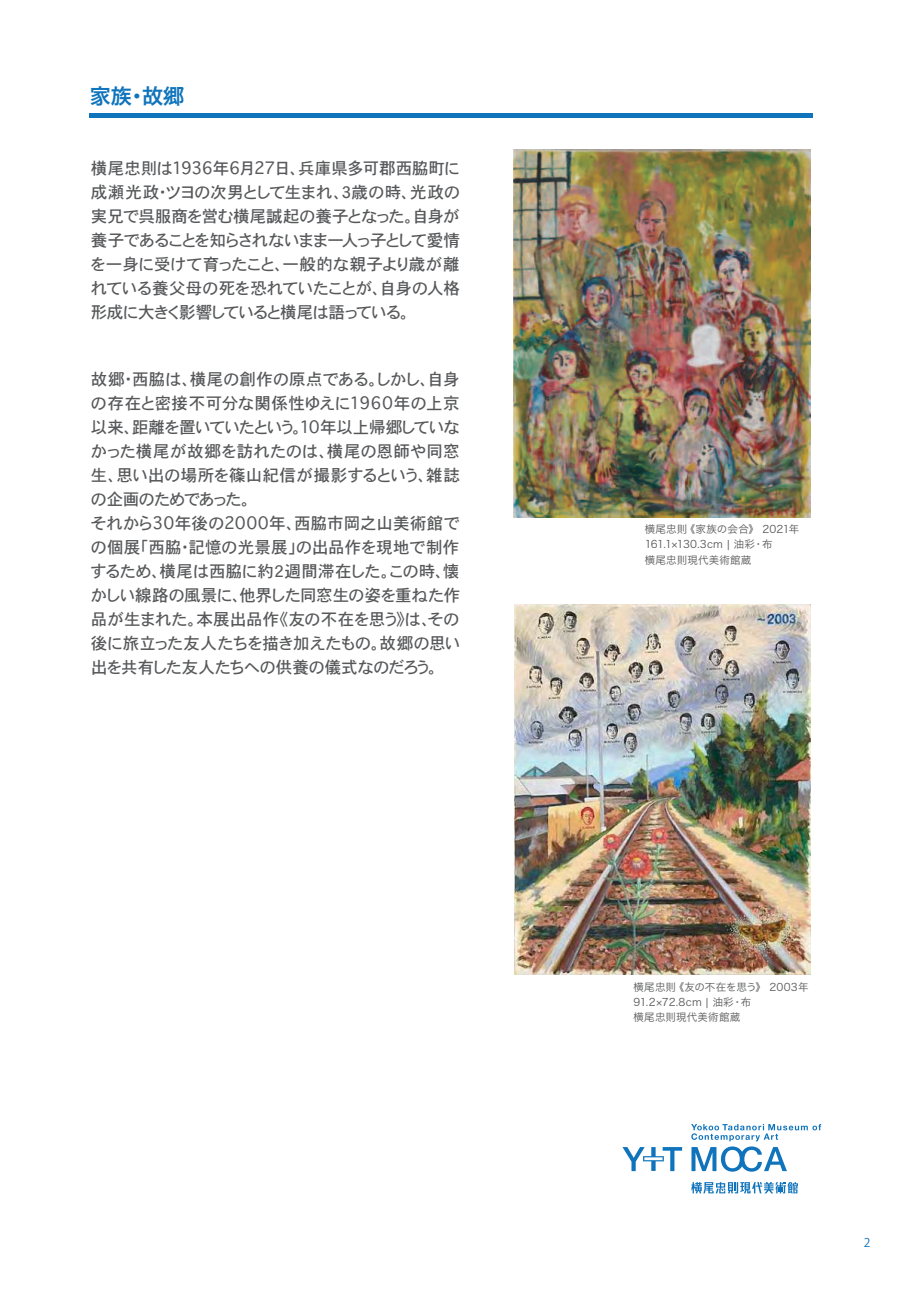
<style>
.page{position:relative;width:919px;height:1289px;background:#fff}
.page>*{position:absolute;margin:0;border:0;box-sizing:border-box;transform-origin:0 0}
.t1{font:21px "Hira Kaku Pro N W6";color:#1074bc}
.t2{font:16.5px/24px "Osaka";letter-spacing:.01em;color:#57585a;text-align:justify}
.t3{font:12px "Koz Go Pro";color:#1074bc}
.t4{font:10.5px/15px "Hira Kaku Pro W3";letter-spacing:.015em;color:#57585a}
</style>
<div class="page">
<svg style="left:691px;top:1124px;width:130px;height:47px"></svg>
<svg style="left:622px;top:1147px;width:60px;height:24px"></svg>
<svg style="left:691px;top:1182px;width:107px;height:11px"></svg>
<div style="left:90px;top:113px;width:722px;height:5px;background:#1074bc"></div>
<img style="left:513px;top:149px;width:297px;height:368px">
<img style="left:515px;top:604px;width:295px;height:370px">
<p class="t1" style="left:90px;top:77px;width:117px">家族・故郷　</p>
<p class="t2" style="left:91px;top:156px;width:370px">横尾忠則は1936年6月27日、兵庫県多可郡西脇町に成瀬光政・ツヨの次男として生まれ、３歳の時、光政の実兄で呉服商を営む横尾誠起の養子となった。自身が養子であることを知らされないまま一人っ子として愛情を一身に受けて育ったこと、一般的な親子より歳が離れている養父母の死を恐れていたことが、自身の人格形成に大きく影響していると横尾は語っている。</p>
<p class="t2" style="left:91px;top:366px;width:371px;text-align:left">故郷・西脇は、横尾の創作の原点である。しかし、自身の存在と密接不可分な関係性ゆえに1960年の上京以来、距離を置いていたという。10年以上帰郷していなかった横尾が故郷を訪れたのは、横尾の恩師や同窓生、思い出の場所を篠山紀信が撮影するという、雑誌の企画のためであった。<br>それから30年後の2000年、西脇市岡之山美術館での個展「西脇・記憶の光景展」の出品作を現地で制作するため、横尾は西脇に約２週間滞在した。この時、懐かしい線路の風景に、他界した同窓生の姿を重ねた作品が生まれた。本展出品作《友の不在を思う》は、その後に旅立った友人たちを描き加えたもの。故郷の思い出を共有した友人たちへの供養の儀式なのだろう。</p>
<p class="t4" style="left:644px;top:521px;width:156px">横尾忠則《家族の会合》 2021年<br>161.1×130.3cm | 油彩・布<br>横尾忠則現代美術館蔵</p>
<p class="t4" style="left:633px;top:978px;width:176px">横尾忠則《友の不在を思う》 2003年<br>91.2×72.8cm | 油彩・布<br>横尾忠則現代美術館蔵</p>
<p class="t3" style="left:863px;top:1234px;width:8px">2</p>
</div>
